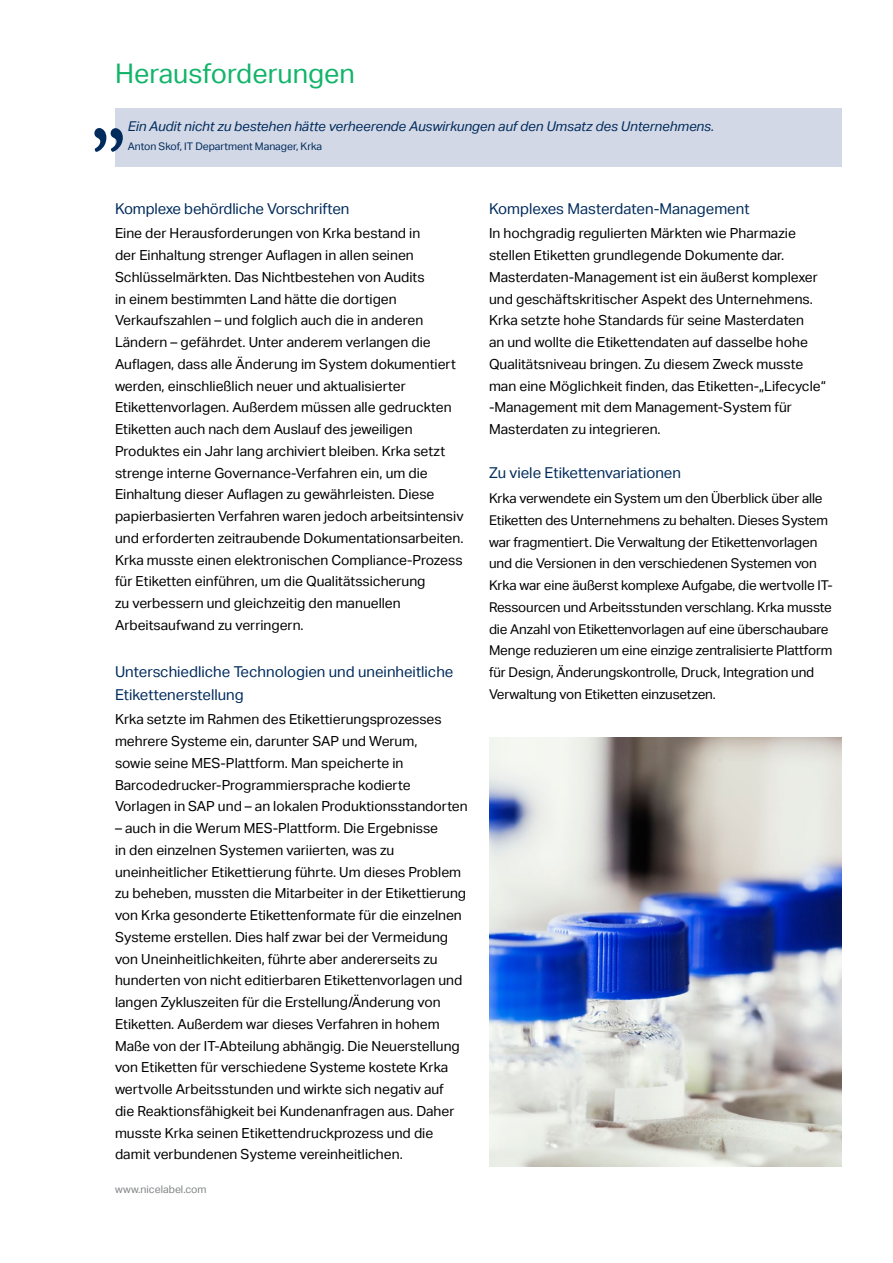
<style>
.page{position:relative;width:893px;height:1263px;background:#fff}
.page>*{position:absolute;margin:0;border:0;box-sizing:border-box;transform-origin:0 0}
.t1{font:27px "Aktiv Grotesk";color:#12b46a}
.t2{font:15px/22.5px "Aktiv Grotesk";color:#002b5c}
.t3{font:13.8px/21.8px "Aktiv Grotesk";color:#000}
.t4{font:13.5px/21.8px "Aktiv Grotesk";letter-spacing:-.01em;color:#000}
.t5{font:italic 13.5px "Aktiv Grotesk";letter-spacing:-.005em;color:#002b5c}
.t6{font:10.5px "Aktiv Grotesk";letter-spacing:-.005em;color:#002b5c}
.t7{font:10.5px "Aktiv Grotesk";color:#808285}
</style>
<div class="page">
<img style="left:489px;top:738px;width:353px;height:428px">
<div style="left:115px;top:109px;width:727px;height:58px;background:#d3d8e6"></div>
<svg style="left:94px;top:128px;width:29px;height:24px"></svg>
<h1 class="t1" style="left:115px;top:58px;width:242px">Herausforderungen</h1>
<p class="t5" style="left:128px;top:118px;width:588px">Ein Audit nicht zu bestehen hätte verheerende Auswirkungen auf den Umsatz des Unternehmens.</p>
<p class="t6" style="left:128px;top:141px;width:196px">Anton Skof, IT Department Manager, Krka</p>
<p class="t2" style="left:115px;top:197px;width:236px">Komplexe behördliche Vorschriften</p>
<p class="t3" style="left:115px;top:223px;width:350px">Eine der Herausforderungen von Krka bestand in<br>der Einhaltung strenger Auflagen in allen seinen Schlüsselmärkten. Das Nichtbestehen von Audits<br>in einem bestimmten Land hätte die dortigen Verkaufszahlen – und folglich auch die in anderen Ländern – gefährdet. Unter anderem verlangen die Auflagen, dass alle Änderung im System dokumentiert werden, einschließlich neuer und aktualisierter Etikettenvorlagen. Außerdem müssen alle gedruckten Etiketten auch nach dem Auslauf des jeweiligen Produktes ein Jahr lang archiviert bleiben. Krka setzt strenge interne Governance-Verfahren ein, um die Einhaltung dieser Auflagen zu gewährleisten. Diese papierbasierten Verfahren waren jedoch arbeitsintensiv und erforderten zeitraubende Dokumentationsarbeiten.<br>Krka musste einen elektronischen Compliance-Prozess für Etiketten einführen, um die Qualitätssicherung<br>zu verbessern und gleichzeitig den manuellen Arbeitsaufwand zu verringern.</p>
<p class="t2" style="left:115px;top:661px;width:340px">Unterschiedliche Technologien und uneinheitliche<br>Etikettenerstellung</p>
<p class="t3" style="left:115px;top:709px;width:354px">Krka setzte im Rahmen des Etikettierungsprozesses mehrere Systeme ein, darunter SAP und Werum,<br>sowie seine MES-Plattform. Man speicherte in Barcodedrucker-Programmiersprache kodierte Vorlagen in SAP und – an lokalen Produktionsstandorten</p>
<p class="t3" style="left:115px;top:817px;width:353px">– auch in die Werum MES-Plattform. Die Ergebnisse<br>in den einzelnen Systemen variierten, was zu uneinheitlicher Etikettierung führte. Um dieses Problem zu beheben, mussten die Mitarbeiter in der Etikettierung von Krka gesonderte Etikettenformate für die einzelnen Systeme erstellen. Dies half zwar bei der Vermeidung von Uneinheitlichkeiten, führte aber andererseits zu hunderten von nicht editierbaren Etikettenvorlagen und langen Zykluszeiten für die Erstellung/Änderung von Etiketten. Außerdem war dieses Verfahren in hohem Maße von der IT-Abteilung abhängig. Die Neuerstellung von Etiketten für verschiedene Systeme kostete Krka wertvolle Arbeitsstunden und wirkte sich negativ auf die Reaktionsfähigkeit bei Kundenanfragen aus. Daher musste Krka seinen Etikettendruckprozess und die damit verbundenen Systeme vereinheitlichen.</p>
<p class="t7" style="left:115px;top:1183px;width:93px">www.nicelabel.com</p>
<p class="t2" style="left:489px;top:197px;width:262px">Komplexes Masterdaten-Management</p>
<p class="t3" style="left:489px;top:223px;width:338px">In hochgradig regulierten Märkten wie Pharmazie stellen Etiketten grundlegende Dokumente dar.<br>Masterdaten-Management ist ein äußerst komplexer und geschäftskritischer Aspekt des Unternehmens.<br>Krka setzte hohe Standards für seine Masterdaten<br>an und wollte die Etikettendaten auf dasselbe hohe Qualitätsniveau bringen. Zu diesem Zweck musste man eine Möglichkeit finden, das Etiketten-„Lifecycle“ -Management mit dem Management-System für Masterdaten zu integrieren.</p>
<p class="t2" style="left:489px;top:462px;width:194px">Zu viele Etikettenvariationen</p>
<p class="t4" style="left:489px;top:487px;width:345px">Krka verwendete ein System um den Überblick über alle Etiketten des Unternehmens zu behalten. Dieses System war fragmentiert. Die Verwaltung der Etikettenvorlagen und die Versionen in den verschiedenen Systemen von Krka war eine äußerst komplexe Aufgabe, die wertvolle IT-Ressourcen und Arbeitsstunden verschlang. Krka musste die Anzahl von Etikettenvorlagen auf eine überschaubare Menge reduzieren um eine einzige zentralisierte Plattform für Design, Änderungskontrolle, Druck, Integration und Verwaltung von Etiketten einzusetzen.</p>
</div>
